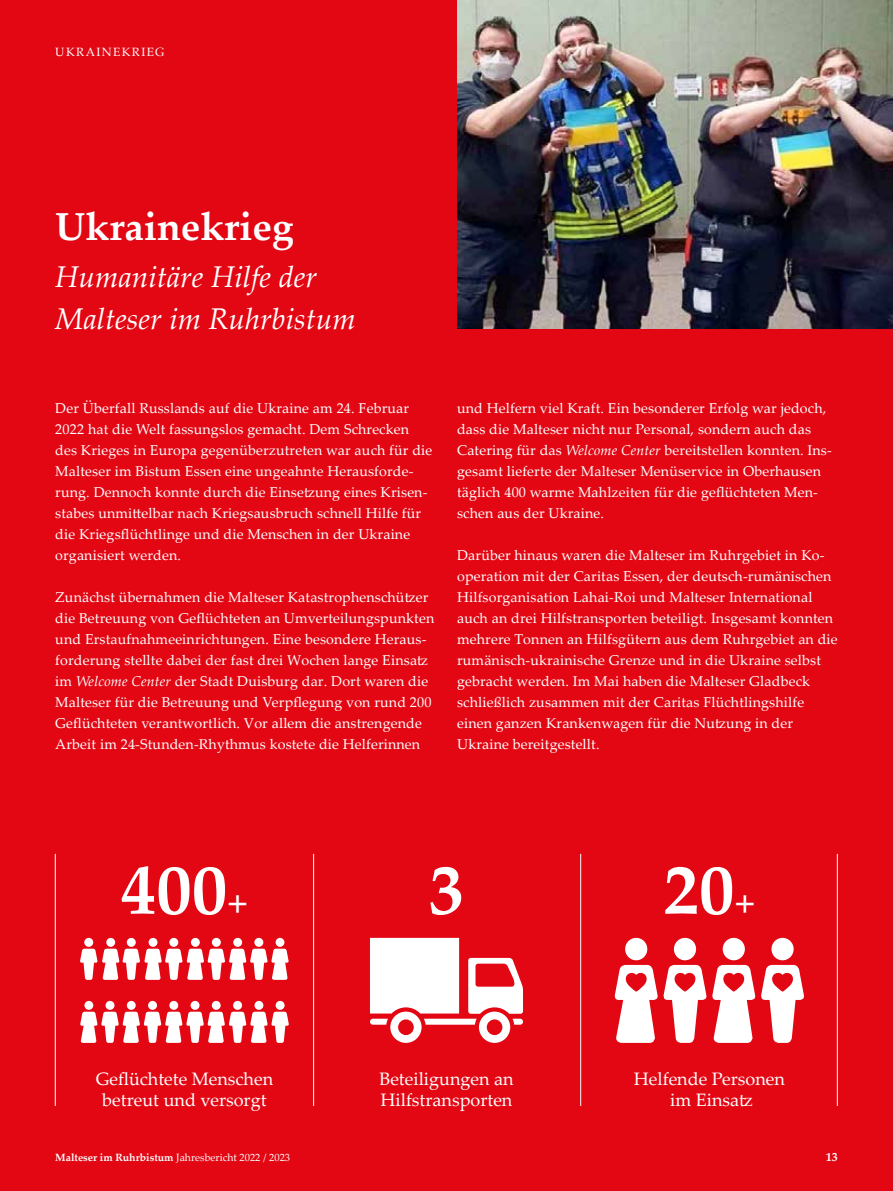
<style>
.page{position:relative;width:893px;height:1191px;background:#e30613}
.page>*{position:absolute;margin:0;border:0;box-sizing:border-box;transform-origin:0 0}
.t1{font:700 71.1px "Palatino";color:#fff}
.t2{font:700 39px "Palatino Linotype";color:#fff}
.t3{font:italic 30px/42px "Palatino Linotype";color:#fff}
.t4{font:18px/21px "Palatino Linotype";color:#fff;text-align:center}
.t5{font:14.25px/21px "Palatino Linotype";letter-spacing:.01em;color:#fff}
.t6{font:12px "Palatino";letter-spacing:.115em;color:#fff}
.t7{font:700 12px "Palatino Linotype";color:#fff}
.t8{font:10.5px "Palatino Linotype";color:#fff}
.s1{font-style:italic}
.s2{font-size:34.5px}
.s3{font-weight:700}
</style>
<div class="page">
<div style="left:84px;top:938px;width:9px;height:8px;background:#fff;border-radius:50%"></div>
<div style="left:127px;top:938px;width:9px;height:8px;background:#fff;border-radius:50%"></div>
<div style="left:169px;top:938px;width:9px;height:8px;background:#fff;border-radius:50%"></div>
<div style="left:212px;top:938px;width:9px;height:8px;background:#fff;border-radius:50%"></div>
<div style="left:254px;top:938px;width:9px;height:8px;background:#fff;border-radius:50%"></div>
<div style="left:106px;top:1001px;width:9px;height:8px;background:#fff;border-radius:50%"></div>
<div style="left:148px;top:1001px;width:9px;height:8px;background:#fff;border-radius:50%"></div>
<div style="left:191px;top:1001px;width:9px;height:8px;background:#fff;border-radius:50%"></div>
<div style="left:233px;top:1001px;width:9px;height:8px;background:#fff;border-radius:50%"></div>
<div style="left:276px;top:1001px;width:9px;height:8px;background:#fff;border-radius:50%"></div>
<img style="left:457px;top:0;width:436px;height:329px">
<hr style="left:580px;top:854px;width:1px;height:252px;background:#fff">
<hr style="left:837px;top:854px;width:1px;height:252px;background:#fff">
<hr style="left:313px;top:854px;width:1px;height:252px;background:#fff">
<hr style="left:55px;top:854px;width:1px;height:252px;background:#fff">
<div style="left:276px;top:938px;width:8px;height:8px;background:#fff;border-radius:50%"></div>
<div style="left:233px;top:938px;width:9px;height:8px;background:#fff;border-radius:50%"></div>
<div style="left:191px;top:938px;width:9px;height:8px;background:#fff;border-radius:50%"></div>
<div style="left:149px;top:938px;width:8px;height:8px;background:#fff;border-radius:50%"></div>
<svg style="left:80px;top:948px;width:209px;height:32px"></svg>
<div style="left:106px;top:938px;width:9px;height:8px;background:#fff;border-radius:50%"></div>
<div style="left:84px;top:1001px;width:9px;height:8px;background:#fff;border-radius:50%"></div>
<div style="left:127px;top:1001px;width:9px;height:8px;background:#fff;border-radius:50%"></div>
<div style="left:169px;top:1001px;width:9px;height:8px;background:#fff;border-radius:50%"></div>
<div style="left:212px;top:1001px;width:9px;height:8px;background:#fff;border-radius:50%"></div>
<svg style="left:80px;top:1011px;width:209px;height:32px"></svg>
<div style="left:255px;top:1001px;width:8px;height:8px;background:#fff;border-radius:50%"></div>
<div style="left:625px;top:938px;width:22px;height:22px;background:#fff;border-radius:50%"></div>
<div style="left:723px;top:938px;width:22px;height:22px;background:#fff;border-radius:50%"></div>
<div style="left:674px;top:938px;width:22px;height:22px;background:#fff;border-radius:50%"></div>
<div style="left:771px;top:938px;width:23px;height:22px;background:#fff;border-radius:50%"></div>
<svg style="left:614px;top:965px;width:190px;height:78px"></svg>
<svg style="left:370px;top:938px;width:153px;height:105px"></svg>
<p class="t6" style="left:55px;top:41px;width:111px">UKRAINEKRIEG</p>
<h2 class="t2" style="left:55px;top:199px;width:240px">Ukrainekrieg</h2>
<h3 class="t3" style="left:55px;top:254px;width:302px">Humanitäre Hilfe der<br>Malteser im Ruhrbistum</h3>
<p class="t5" style="left:55px;top:397px;width:379px">Der Überfall Russlands auf die Ukraine am 24. Februar 2022 hat die Welt fassungslos gemacht. Dem Schrecken des Krieges in Europa gegenüberzutreten war auch für die Malteser im Bistum Essen eine ungeahnte Herausforde&shy;rung. Dennoch konnte durch die Einsetzung eines Krisen&shy;stabes unmittelbar nach Kriegsausbruch schnell Hilfe für die Kriegsflüchtlinge und die Menschen in der Ukraine organisiert werden.</p>
<p class="t5" style="left:55px;top:586px;width:380px">Zunächst übernahmen die Malteser Katastrophenschützer die Betreuung von Geflüchteten an Umverteilungspunkten und Erstaufnahmeeinrichtungen. Eine besondere Heraus&shy;forderung stellte dabei der fast drei Wochen lange Einsatz im <span class="s1">Welcome Center</span> der Stadt Duisburg dar. Dort waren die Malteser für die Betreuung und Verpflegung von rund 200<br>Geflüchteten verantwortlich. Vor allem die anstrengende Arbeit im 24-Stunden-Rhythmus kostete die Helferinnen</p>
<p class="t5" style="left:457px;top:397px;width:376px">und Helfern viel Kraft. Ein besonderer Erfolg war jedoch, dass die Malteser nicht nur Personal, sondern auch das Catering für das <span class="s1">Welcome Center</span> bereitstellen konnten. Ins&shy;gesamt lieferte der Malteser Menüservice in Oberhausen täglich 400 warme Mahlzeiten für die geflüchteten Men&shy;schen aus der Ukraine.</p>
<p class="t5" style="left:457px;top:544px;width:382px">Darüber hinaus waren die Malteser im Ruhrgebiet in Ko&shy;operation mit der Caritas Essen, der deutsch-rumänischen Hilfsorganisation Lahai-Roi und Malteser International auch an drei Hilfstransporten beteiligt. Insgesamt konnten mehrere Tonnen an Hilfsgütern aus dem Ruhrgebiet an die rumänisch-ukrainische Grenze und in die Ukraine selbst gebracht werden. Im Mai haben die Malteser Gladbeck schließlich zusammen mit der Caritas Flüchtlingshilfe einen ganzen Krankenwagen für die Nutzung in der Ukraine bereitgestellt.</p>
<h1 class="t1" style="left:121px;top:829px;width:129px">400<span class="s2">+</span></h1>
<h1 class="t1" style="left:429px;top:829px;width:37px">3</h1>
<h1 class="t1" style="left:663px;top:829px;width:93px">20<span class="s2">+</span></h1>
<p class="t4" style="left:96px;top:1067px;width:179px">Geflüchtete Menschen betreut und versorgt</p>
<p class="t4" style="left:379px;top:1067px;width:136px;text-align:left">Beteiligungen an<br>Hilfstransporten</p>
<p class="t4" style="left:634px;top:1067px;width:153px">Helfende Personen im Einsatz</p>
<p class="t8" style="left:55px;top:1150px;width:236px"><span class="s3">Malteser im Ruhrbistum</span> Jahresbericht 2022 / 2023</p>
<p class="t7" style="left:826px;top:1148px;width:13px">13</p>
</div>
